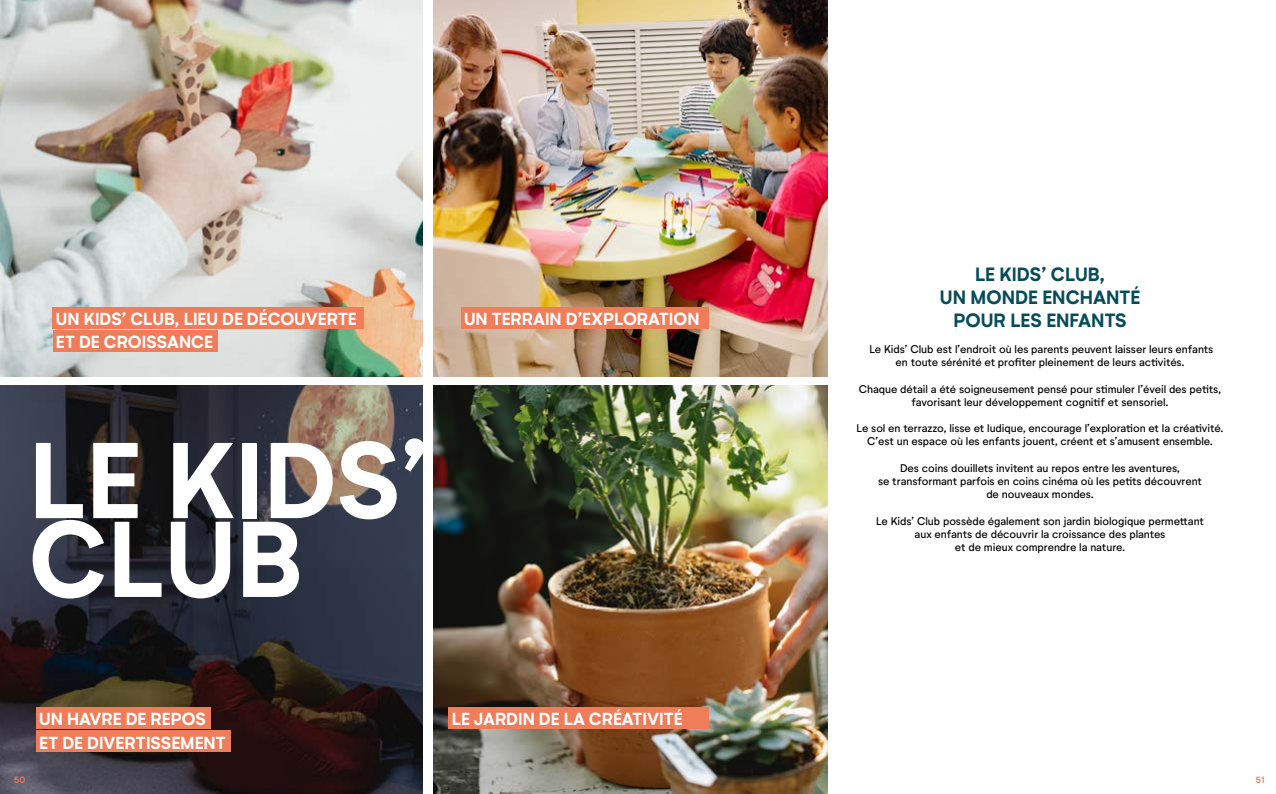
<style>
.page{position:relative;width:1276px;height:794px;background:#fff}
.page>*{position:absolute;margin:0;border:0;box-sizing:border-box;transform-origin:0 0}
.t1{font:700 106.3px/78.8px "Neutrif Studio";color:#fff}
.t2{font:700 19px/22.8px "Neutrif Studio";color:#064c58;text-align:center}
.t3{font:700 17.3px/23.8px "Neutrif Studio";color:#fff}
.t4{font:11px/13.2px "Neutrif Studio";letter-spacing:-.005em;color:#000;text-align:center}
.t5{font:500 9px "Neutrif Studio";color:#ef7d5a}
</style>
<div class="page">
<img style="left:0;top:386px;width:422px;height:408px">
<img style="left:0;top:0;width:422px;height:376px">
<img style="left:434px;top:0;width:394px;height:376px">
<img style="left:434px;top:386px;width:394px;height:408px">
<div style="left:53px;top:307px;width:311px;height:21px;background:#ef7d5a"></div>
<div style="left:461px;top:307px;width:247px;height:21px;background:#ef7d5a"></div>
<div style="left:53px;top:330px;width:164px;height:21px;background:#ef7d5a"></div>
<div style="left:448px;top:707px;width:260px;height:21px;background:#ef7d5a"></div>
<div style="left:36px;top:707px;width:175px;height:21px;background:#ef7d5a"></div>
<div style="left:36px;top:730px;width:195px;height:22px;background:#ef7d5a"></div>
<h3 class="t3" style="left:56px;top:307px;width:302px">UN KIDS’ CLUB, LIEU DE DÉCOUVERTE<br>ET DE CROISSANCE</h3>
<h3 class="t3" style="left:464px;top:307px;width:237px">UN TERRAIN D’EXPLORATION</h3>
<h1 class="t1" style="left:29px;top:442px;width:401px">LE KIDS’<br>CLUB</h1>
<h3 class="t3" style="left:39px;top:707px;width:168px">UN HAVRE DE REPOS</h3>
<h3 class="t3" style="left:452px;top:707px;width:232px">LE JARDIN DE LA CRÉATIVITÉ</h3>
<h3 class="t3" style="left:39px;top:731px;width:188px">ET DE DIVERTISSEMENT</h3>
<h2 class="t2" style="left:940px;top:263px;width:202px">LE KIDS’ CLUB,<br>UN MONDE ENCHANTÉ<br>POUR LES ENFANTS</h2>
<p class="t4" style="left:869px;top:342px;width:345px">Le Kids’ Club est l’endroit où les parents peuvent laisser leurs enfants en toute sérénité et profiter pleinement de leurs activités.</p>
<p class="t4" style="left:859px;top:382px;width:364px">Chaque détail a été soigneusement pensé pour stimuler l’éveil des petits, favorisant leur développement cognitif et sensoriel.</p>
<p class="t4" style="left:856px;top:422px;width:368px">Le sol en terrazzo, lisse et ludique, encourage l’exploration et la créativité.<br>C’est un espace où les enfants jouent, créent et s’amusent ensemble.</p>
<p class="t4" style="left:878px;top:461px;width:325px">Des coins douillets invitent au repos entre les aventures,<br>se transformant parfois en coins cinéma où les petits découvrent de nouveaux mondes.</p>
<p class="t4" style="left:876px;top:514px;width:329px">Le Kids’ Club possède également son jardin biologique permettant aux enfants de découvrir la croissance des plantes<br>et de mieux comprendre la nature.</p>
<p class="t5" style="left:14px;top:775px;width:13px">50</p>
<p class="t5" style="left:1256px;top:775px;width:10px">51</p>
</div>
